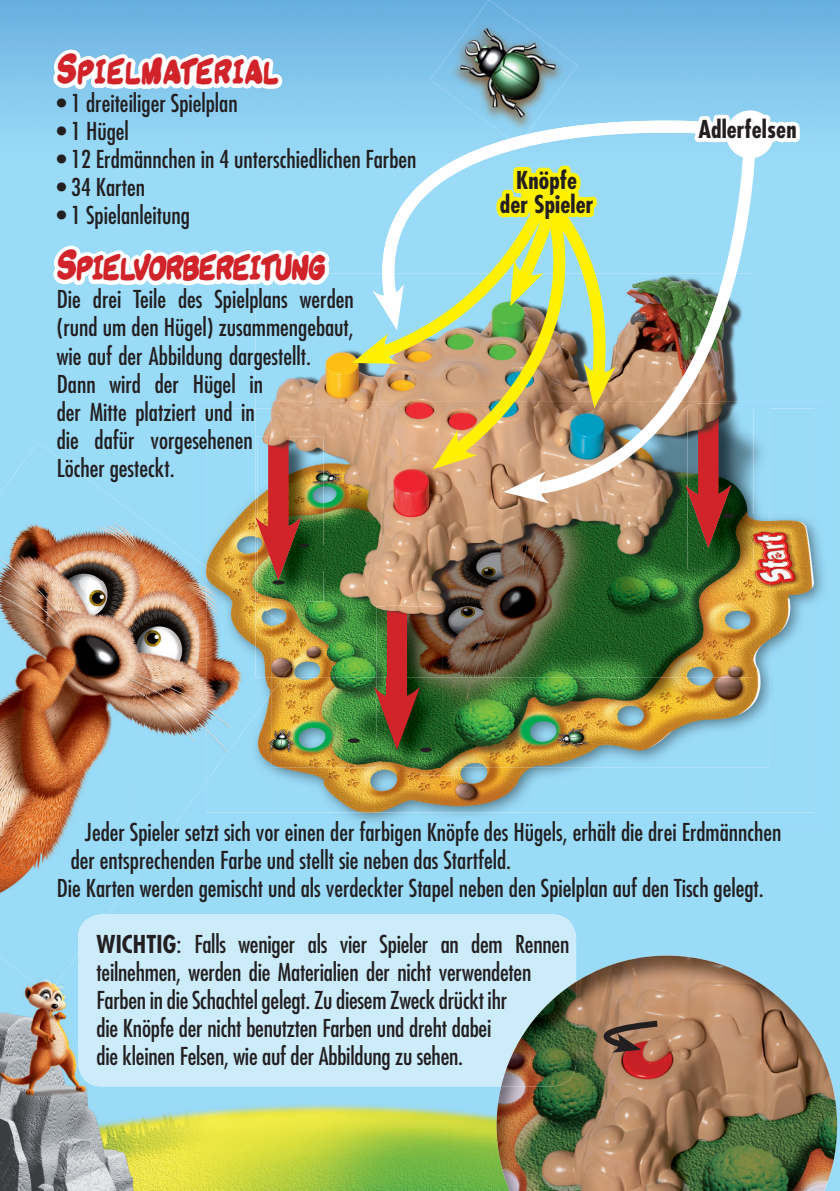
<style>
.page{position:relative;width:840px;height:1191px;background:#fff}
.page>*{position:absolute;margin:0;border:0;box-sizing:border-box;transform-origin:0 0}
.t1{font:32px "Komikandy";letter-spacing:-.04em;color:#d1232a}
.t2{font:32px "Komikandy";color:#d1232a}
.t3{font:condensed 24px/28px "Futura";color:#231f20}
.t4{font:700 condensed 24px/24px "Futura";letter-spacing:.005em;color:#231f20;text-align:center}
.s1{font-weight:700}
</style>
<div class="page">
<img style="left:0;top:0;width:839px;height:1191px">
<div style="left:78px;top:914px;width:497px;height:172px;background:#ccecfb"></div>
<img style="left:611px;top:955px;width:55px;height:10px">
<img style="left:501px;top:981px;width:74px;height:105px">
<img style="left:199px;top:489px;width:7px;height:72px">
<img style="left:761px;top:401px;width:66px;height:70px">
<img style="left:758px;top:471px;width:69px;height:356px">
<img style="left:199px;top:791px;width:559px;height:36px">
<img style="left:206px;top:489px;width:49px;height:78px">
<img style="left:746px;top:408px;width:67px;height:404px">
<div style="left:206px;top:767px;width:67px;height:45px;background:#9adbf8"></div>
<img style="left:273px;top:767px;width:473px;height:45px">
<img style="left:699px;top:408px;width:70px;height:359px">
<img style="left:271px;top:677px;width:428px;height:90px">
<img style="left:376px;top:767px;width:45px;height:4px">
<img style="left:376px;top:677px;width:66px;height:90px">
<div style="left:387px;top:605px;width:20px;height:107px;background:#d1232a"></div>
<svg style="left:374px;top:686px;width:46px;height:64px"></svg>
<svg style="left:761px;top:404px;width:8px;height:4px"></svg>
<img style="left:336px;top:274px;width:15px;height:132px">
<img style="left:336px;top:406px;width:15px;height:2px">
<img style="left:271px;top:408px;width:480px;height:269px">
<img style="left:271px;top:489px;width:52px;height:112px">
<img style="left:257px;top:489px;width:31px;height:28px">
<img style="left:387px;top:605px;width:20px;height:72px">
<img style="left:685px;top:502px;width:46px;height:46px">
<img style="left:0;top:442px;width:133px;height:551px">
<img style="left:132px;top:512px;width:67px;height:369px">
<img style="left:78px;top:914px;width:30px;height:40px">
<img style="left:199px;top:561px;width:7px;height:230px">
<img style="left:206px;top:567px;width:65px;height:214px">
<img style="left:271px;top:677px;width:12px;height:17px">
<img style="left:255px;top:603px;width:16px;height:74px">
<img style="left:271px;top:615px;width:38px;height:62px">
<img style="left:515px;top:170px;width:246px;height:332px">
<svg style="left:503px;top:471px;width:46px;height:32px"></svg>
<svg style="left:382px;top:121px;width:363px;height:185px;background:#9fd4e8"></svg>
<svg style="left:436px;top:408px;width:165px;height:62px;background:#ab997a"></svg>
<svg style="left:432px;top:429px;width:45px;height:40px;background:#edca4e"></svg>
<img style="left:429px;top:0;width:148px;height:133px">
<img style="left:349px;top:739px;width:32px;height:27px">
<div style="left:348px;top:738px;width:11px;height:5px;background:#231f20;border-radius:50%"></div>
<img style="left:421px;top:767px;width:32px;height:8px">
<img style="left:442px;top:749px;width:11px;height:18px">
<img style="left:421px;top:749px;width:21px;height:22px">
<div style="left:420px;top:747px;width:11px;height:5px;background:#231f20;border-radius:50%"></div>
<img style="left:274px;top:581px;width:32px;height:27px">
<div style="left:272px;top:580px;width:12px;height:5px;background:#231f20;border-radius:50%"></div>
<img style="left:309px;top:545px;width:22px;height:25px">
<img style="left:255px;top:517px;width:54px;height:63px">
<img style="left:723px;top:514px;width:32px;height:27px">
<div style="left:721px;top:513px;width:12px;height:5px;background:#231f20;border-radius:50%"></div>
<svg style="left:46px;top:0;width:290px;height:489px;background:#a0d5ee"></svg>
<svg style="left:569px;top:1017px;width:94px;height:36px;background:#846b4f"></svg>
<svg style="left:688px;top:10px;width:115px;height:160px"></svg>
<svg style="left:351px;top:133px;width:264px;height:275px;background:#b5cfaa"></svg>
<h1 class="t2" style="left:57px;top:55px;width:223px">SPIELMATERIAL</h1>
<p class="t3" style="left:57px;top:89px;width:182px">• 1 dreiteiliger Spielplan</p>
<p class="t3" style="left:57px;top:117px;width:74px">• 1 Hügel</p>
<p class="t3" style="left:57px;top:145px;width:361px">• 12 Erdmännchen in 4 unterschiedlichen Farben</p>
<p class="t3" style="left:57px;top:173px;width:90px">• 34 Karten</p>
<p class="t3" style="left:57px;top:201px;width:135px">• 1 Spielanleitung</p>
<h1 class="t1" style="left:57px;top:251px;width:270px">SPIELVORBEREITUNG</h1>
<p class="t3" style="left:57px;top:285px;width:298px">Die drei Teile des Spielplans werden (rund um den Hügel) zusammengebaut, wie auf der Abbildung dargestellt.<br>Dann wird der Hügel in<br>der Mitte platziert und in<br>die dafür vorgesehenen<br>Löcher gesteckt.</p>
<p class="t4" style="left:499px;top:168px;width:95px">Knöpfe der Spieler</p>
<p class="t4" style="left:698px;top:117px;width:100px">Adlerfelsen</p>
<p class="t3" style="left:85px;top:817px;width:697px">Jeder Spieler setzt sich vor einen der farbigen Knöpfe des Hügels, erhält die drei Erdmännchen</p>
<p class="t3" style="left:71px;top:845px;width:441px">der entsprechenden Farbe und stellt sie neben das Startfeld.</p>
<p class="t3" style="left:57px;top:873px;width:708px">Die Karten werden gemischt und als verdeckter Stapel neben den Spielplan auf den Tisch gelegt.</p>
<p class="t3" style="left:96px;top:929px;width:474px"><span class="s1">WICHTIG</span>: Falls weniger als vier Spieler an dem Rennen teilnehmen, werden die Materialien der nicht verwendeten Farben in die Schachtel gelegt. Zu diesem Zweck drückt ihr<br>die Knöpfe der nicht benutzten Farben und dreht dabei<br>die kleinen Felsen, wie auf der Abbildung zu sehen.</p>
</div>
